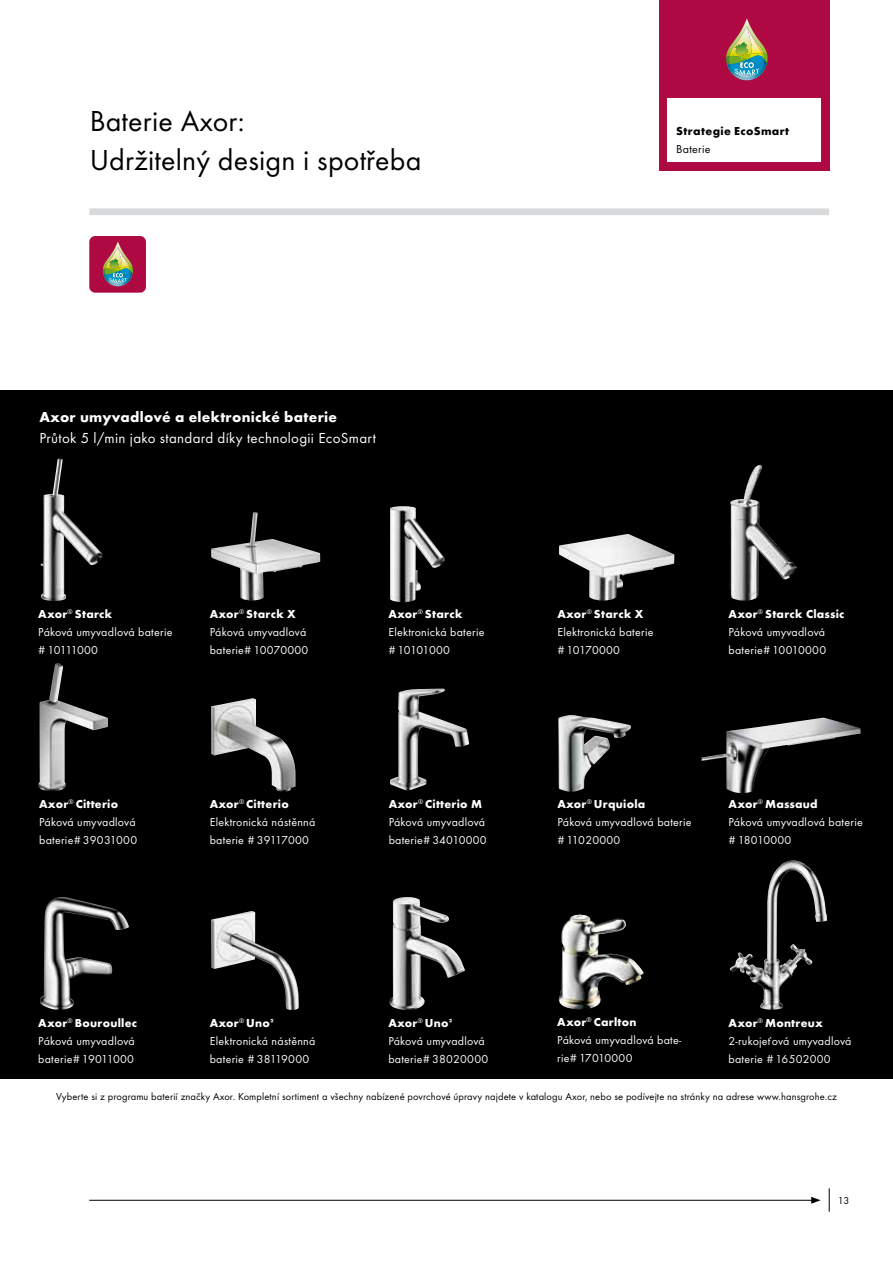
<style>
.page{position:relative;width:893px;height:1263px;background:#fff}
.page>*{position:absolute;margin:0;border:0;box-sizing:border-box;transform-origin:0 0}
.t1{font:30px/39px "Futura TOT Boo";letter-spacing:.005em;color:#000}
.t2{font:15px "Futura TOT Boo";letter-spacing:.02em;color:#fff}
.t3{font:700 15px "Futura TOT";letter-spacing:.02em;color:#fff}
.t4{font:12px/18px "Futura TOT Boo";letter-spacing:.02em;color:#fff}
.t5{font:700 12px "Futura TOT";letter-spacing:.02em;color:#fff}
.t6{font:700 12px "Futura TOT";letter-spacing:.035em;color:#000}
.t7{font:12px "Futura TOT Boo";letter-spacing:.025em;color:#000}
.t8{font:10.5px "Futura TOT Boo";letter-spacing:.01em;color:#000}
</style>
<div class="page">
<div style="left:0;top:390px;width:893px;height:689px;background:#000"></div>
<div style="left:659px;top:0;width:170px;height:170px;background:#af0944"></div>
<div style="left:668px;top:98px;width:153px;height:64px;background:#fff"></div>
<hr style="left:89px;top:1200px;width:725px;height:1px;background:#000">
<svg style="left:811px;top:1197px;width:10px;height:7px"></svg>
<svg style="left:829px;top:1188px;width:1px;height:24px"></svg>
<img style="left:211px;top:911px;width:88px;height:99px">
<img style="left:211px;top:698px;width:84px;height:94px">
<img style="left:38px;top:663px;width:70px;height:128px">
<img style="left:390px;top:689px;width:80px;height:102px">
<img style="left:730px;top:465px;width:67px;height:136px">
<img style="left:41px;top:459px;width:61px;height:142px">
<img style="left:211px;top:512px;width:109px;height:88px">
<img style="left:558px;top:915px;width:86px;height:95px">
<img style="left:558px;top:715px;width:73px;height:77px">
<img style="left:389px;top:897px;width:76px;height:113px">
<img style="left:390px;top:506px;width:55px;height:96px">
<img style="left:559px;top:534px;width:115px;height:67px">
<img style="left:702px;top:718px;width:159px;height:75px">
<img style="left:730px;top:863px;width:69px;height:147px">
<img style="left:40px;top:897px;width:89px;height:113px">
<img style="left:89px;top:236px;width:57px;height:57px">
<img style="left:726px;top:18px;width:42px;height:62px">
<div style="left:89px;top:208px;width:740px;height:7px;background:#d9dadb"></div>
<h1 class="t1" style="left:90px;top:101px;width:333px">Baterie Axor:<br>Udržitelný design i spotřeba</h1>
<p class="t6" style="left:676px;top:124px;width:115px">Strategie EcoSmart</p>
<p class="t7" style="left:676px;top:142px;width:36px">Baterie</p>
<p class="t3" style="left:39px;top:408px;width:299px">Axor umyvadlové a elektronické baterie</p>
<p class="t2" style="left:39px;top:429px;width:338px">Průtok 5 l/min jako standard díky technologii EcoSmart</p>
<p class="t5" style="left:38px;top:606px;width:76px">Axor<sup>®</sup> Starck</p>
<p class="t4" style="left:38px;top:622px;width:136px">Páková umyvadlová baterie # 10111000</p>
<p class="t5" style="left:210px;top:606px;width:88px">Axor<sup>®</sup> Starck X</p>
<p class="t4" style="left:210px;top:622px;width:100px">Páková umyvadlová baterie# 10070000</p>
<p class="t5" style="left:39px;top:796px;width:81px">Axor<sup>®</sup> Citterio</p>
<p class="t4" style="left:39px;top:813px;width:100px">Páková umyvadlová baterie# 39031000</p>
<p class="t5" style="left:210px;top:797px;width:81px">Axor<sup>®</sup> Citterio</p>
<p class="t4" style="left:210px;top:813px;width:107px">Elektronická nástěnná baterie # 39117000</p>
<p class="t5" style="left:388px;top:606px;width:76px">Axor<sup>®</sup> Starck</p>
<p class="t4" style="left:388px;top:622px;width:98px">Elektronická baterie # 10101000</p>
<p class="t5" style="left:389px;top:796px;width:95px">Axor<sup>®</sup> Citterio M</p>
<p class="t4" style="left:389px;top:813px;width:100px">Páková umyvadlová baterie# 34010000</p>
<p class="t5" style="left:38px;top:1015px;width:100px">Axor<sup>®</sup> Bouroullec</p>
<p class="t4" style="left:38px;top:1031px;width:98px">Páková umyvadlová baterie# 19011000</p>
<p class="t5" style="left:210px;top:1015px;width:66px">Axor<sup>®</sup> Uno2</p>
<p class="t4" style="left:210px;top:1031px;width:107px">Elektronická nástěnná baterie # 38119000</p>
<p class="t5" style="left:388px;top:1015px;width:66px">Axor<sup>®</sup> Uno2</p>
<p class="t4" style="left:388px;top:1031px;width:101px">Páková umyvadlová baterie# 38020000</p>
<p class="t5" style="left:557px;top:606px;width:88px">Axor<sup>®</sup> Starck X</p>
<p class="t4" style="left:557px;top:622px;width:98px">Elektronická baterie # 10170000</p>
<p class="t5" style="left:729px;top:606px;width:117px">Axor<sup>®</sup> Starck Classic</p>
<p class="t4" style="left:729px;top:622px;width:99px">Páková umyvadlová baterie# 10010000</p>
<p class="t5" style="left:557px;top:797px;width:89px">Axor<sup>®</sup> Urquiola</p>
<p class="t4" style="left:557px;top:813px;width:136px">Páková umyvadlová baterie # 11020000</p>
<p class="t5" style="left:729px;top:797px;width:91px">Axor<sup>®</sup> Massaud</p>
<p class="t4" style="left:729px;top:813px;width:136px">Páková umyvadlová baterie # 18010000</p>
<p class="t5" style="left:557px;top:1015px;width:81px">Axor<sup>®</sup> Carlton</p>
<p class="t4" style="left:557px;top:1031px;width:126px">Páková umyvadlová bate&shy;rie# 17010000</p>
<p class="t5" style="left:729px;top:1015px;width:96px">Axor<sup>®</sup> Montreux</p>
<p class="t4" style="left:729px;top:1031px;width:124px">2-rukojeťová umyvadlová baterie # 16502000</p>
<p class="t8" style="left:56px;top:1090px;width:782px">Vyberte si z programu baterií značky Axor. Kompletní sortiment a všechny nabízené povrchové úpravy najdete v katalogu Axor, nebo se podívejte na stránky na adrese www.hansgrohe.cz</p>
<p class="t8" style="left:838px;top:1194px;width:13px">13</p>
</div>
